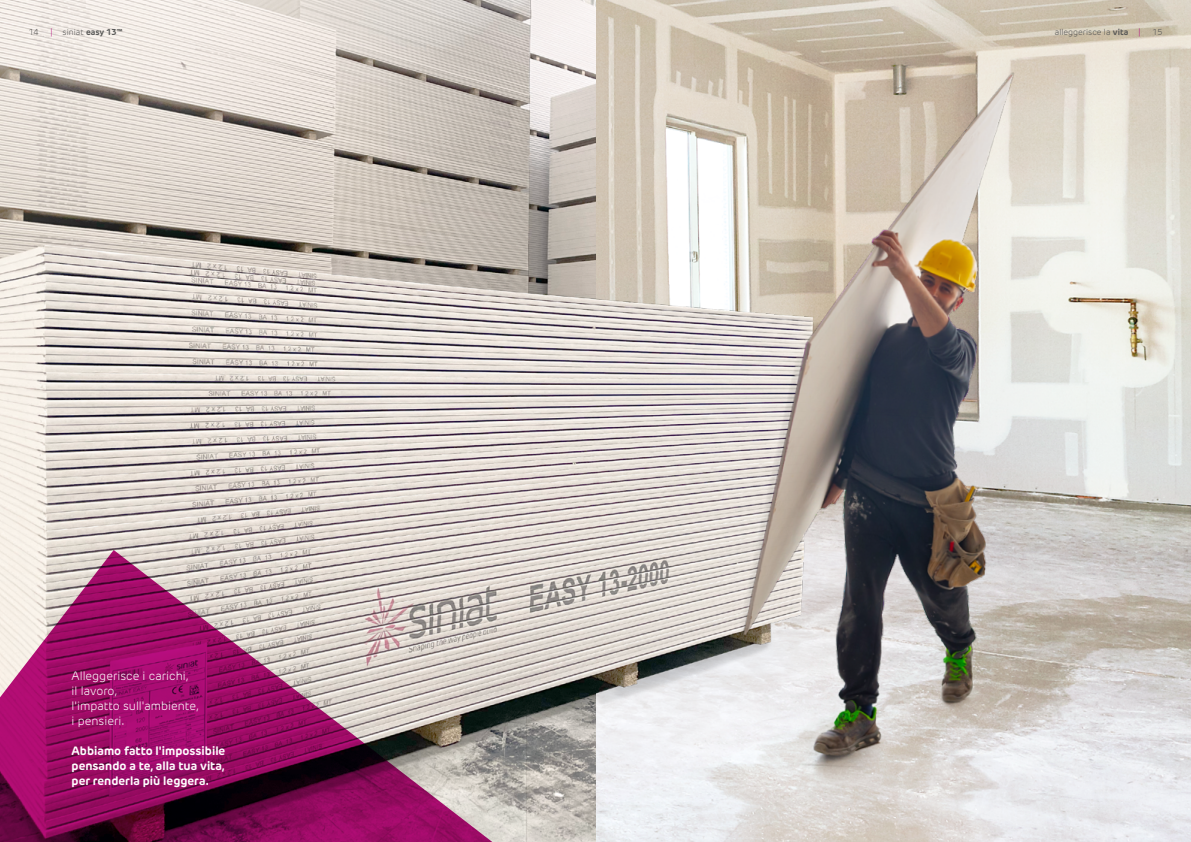
<style>
.page{position:relative;width:1191px;height:842px;background:#fff}
.page>*{position:absolute;margin:0;border:0;box-sizing:border-box;transform-origin:0 0}
.t1{font:700 12px/15px "New Rubrik Edge";color:#fff;text-align:justify}
.t2{font:300 12px/15px "New Rubrik Edge";color:#fff}
.t3{font:300 8.5px "New Rubrik Edge";color:#575756}
.t4{font:700 8.5px "New Rubrik Edge";color:#575756}
.t5{font:300 8.5px "New Rubrik Edge";color:#585856}
.s1{font-weight:300;color:#b81481}
.s2{font-weight:300}
.s3{font-weight:700}
.s4{color:#b80e80}
</style>
<div class="page">
<img style="left:1069px;top:0;width:122px;height:842px">
<img style="left:0;top:0;width:692px;height:842px">
<svg style="left:0;top:550px;width:560px;height:292px;background:#a9648a"></svg>
<img style="left:692px;top:0;width:377px;height:842px">
<svg style="left:0;top:0;width:595px;height:497px;background:#cfc8c2"></svg>
<p class="t5" style="left:28px;top:27px;width:12px">14</p>
<p class="t4" style="left:50px;top:27px;width:74px"><span class="s1">|</span> <span class="s2">siniat</span> easy 13™</p>
<p class="t3" style="left:1054px;top:27px;width:87px">alleggerisce la <span class="s3">vita</span> <span class="s4">|</span></p>
<p class="t3" style="left:1152px;top:27px;width:12px">15</p>
<p class="t2" style="left:72px;top:669px;width:129px">Alleggerisce i carichi,<br>il lavoro,<br>l'impatto sull'ambiente, i pensieri.</p>
<p class="t1" style="left:72px;top:744px;width:155px">Abbiamo fatto l'impossibile pensando a te, alla tua vita, per renderla più leggera.</p>
</div>
